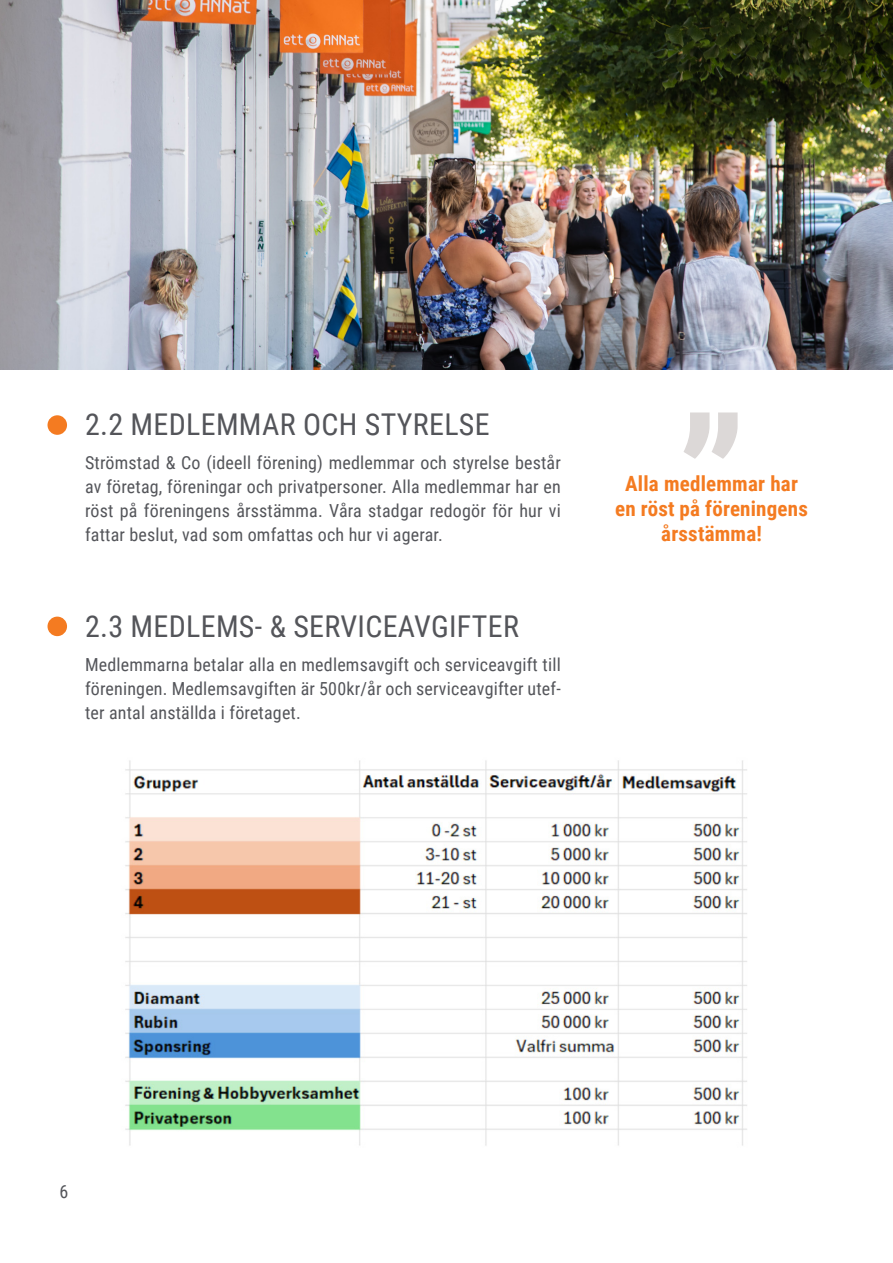
<style>
.page{position:relative;width:893px;height:1263px;background:#fff}
.page>*{position:absolute;margin:0;border:0;box-sizing:border-box;transform-origin:0 0}
.t1{font:700 180px "Roboto Condensed";color:#dcd8d7}
.rubbe_smal{font:30px "Roboto Condensed";letter-spacing:.01em;color:#54555a}
.t2{font:700 21px/25.2px "Roboto Condensed";letter-spacing:.01em;color:#f47b21;text-align:center}
.bröd{font:18px/24px "Roboto Condensed";letter-spacing:.01em;color:#54555a;text-align:justify}
</style>
<div class="page">
<div style="left:48px;top:415px;width:19px;height:20px;background:#f47b21;border-radius:50%"></div>
<div style="left:48px;top:617px;width:19px;height:19px;background:#f47b21;border-radius:50%"></div>
<img style="left:0;top:0;width:893px;height:370px">
<img style="left:125px;top:760px;width:622px;height:386px">
<p class="rubbe_smal" style="left:85px;top:403px;width:406px">2.2 MEDLEMMAR OCH STYRELSE</p>
<p class="bröd" style="left:85px;top:449px;width:477px">Strömstad &amp; Co (ideell förening) medlemmar och styrelse består av företag, föreningar och privatpersoner. Alla medlemmar har en röst på föreningens årsstämma. Våra stadgar redogör för hur vi fattar beslut, vad som omfattas och hur vi agerar.</p>
<p class="rubbe_smal" style="left:85px;top:605px;width:435px">2.3 MEDLEMS- &amp; SERVICEAVGIFTER</p>
<p class="bröd" style="left:85px;top:651px;width:477px">Medlemmarna betalar alla en medlemsavgift och serviceavgift till föreningen. Medlemsavgiften är 500kr/år och serviceavgifter utef&shy;ter antal anställda i företaget.</p>
<p class="t1" style="left:676px;top:357px;width:72px">”</p>
<p class="t2" style="left:615px;top:470px;width:194px">Alla medlemmar har en röst på föreningens årsstämma!</p>
<p class="bröd" style="left:60px;top:1179px;width:10px">6</p>
</div>
